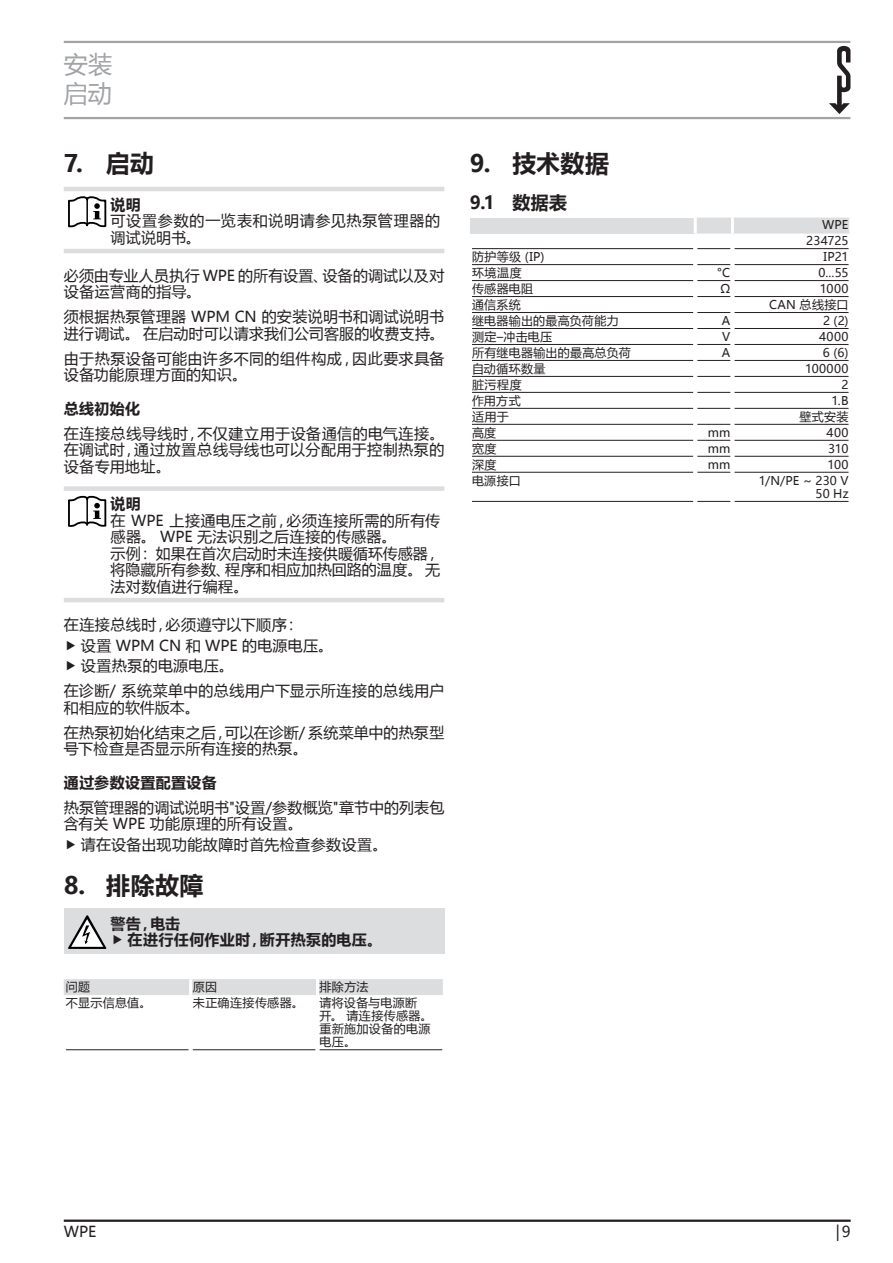
<style>
.page{position:relative;width:893px;height:1263px;background:#fff}
.page>*{position:absolute;margin:0;border:0;box-sizing:border-box;transform-origin:0 0}
.t1{font:700 24px "Microsoft Ya Hei UI";letter-spacing:.01em;color:#231f20}
.t2{font:24px/28.8px "Microsoft Ya Hei UI";color:#a1a3a6}
.t3{font:700 18px "Microsoft Ya Hei UI";color:#231f20}
.t4{font:15px/16.5px "Microsoft Ya Hei UI";letter-spacing:.02em;color:#231f20}
.t5{font:700 15px/16.5px "Microsoft Ya Hei UI";letter-spacing:.025em;color:#231f20}
.t6{font:15px/16.5px "Microsoft Ya Hei UI";letter-spacing:.045em;color:#231f20}
.t7{font:12px/13.2px "Microsoft Ya Hei UI";letter-spacing:.025em;color:#231f20}
.t8{font:12px/15.9px "Microsoft Ya Hei UI";color:#231f20;text-align:right}
</style>
<div class="page">
<hr style="left:64px;top:41px;width:786px;height:2px;background:#a1a3a6">
<hr style="left:64px;top:117px;width:786px;height:2px;background:#a1a3a6">
<hr style="left:64px;top:1219px;width:787px;height:3px;background:#231f20">
<svg style="left:829px;top:46px;width:21px;height:68px"></svg>
<hr style="left:64px;top:187px;width:380px;height:4px;background:#dcdddf">
<hr style="left:64px;top:249px;width:380px;height:4px;background:#dcdddf">
<svg style="left:68px;top:196px;width:38px;height:31px"></svg>
<hr style="left:86px;top:199px;width:2px;height:25px;background:#000">
<div style="left:64px;top:486px;width:380px;height:5px;background:#dcdddf"></div>
<hr style="left:64px;top:598px;width:380px;height:4px;background:#dcdddf">
<svg style="left:68px;top:496px;width:38px;height:31px"></svg>
<hr style="left:86px;top:499px;width:2px;height:25px;background:#000">
<div style="left:64px;top:908px;width:380px;height:45px;background:#dcdddf"></div>
<svg style="left:68px;top:915px;width:38px;height:34px"></svg>
<div style="left:64px;top:979px;width:379px;height:16px;background:#dcdddf"></div>
<hr style="left:316px;top:979px;width:3px;height:16px;background:#fff">
<hr style="left:189px;top:979px;width:3px;height:16px;background:#fff">
<hr style="left:66px;top:1049px;width:123px;height:1px;background:#231f20">
<hr style="left:193px;top:1049px;width:122px;height:1px;background:#231f20">
<hr style="left:320px;top:1049px;width:122px;height:1px;background:#231f20">
<div style="left:470px;top:218px;width:225px;height:16px;background:#dcdddf"></div>
<div style="left:697px;top:218px;width:152px;height:16px;background:#dcdddf"></div>
<hr style="left:731px;top:218px;width:3px;height:16px;background:#fff">
<hr style="left:694px;top:218px;width:3px;height:16px;background:#fff">
<hr style="left:472px;top:248px;width:221px;height:1px;background:#231f20">
<hr style="left:697px;top:248px;width:33px;height:1px;background:#231f20">
<hr style="left:735px;top:248px;width:113px;height:1px;background:#231f20">
<hr style="left:472px;top:264px;width:221px;height:1px;background:#231f20">
<hr style="left:697px;top:264px;width:33px;height:1px;background:#231f20">
<hr style="left:735px;top:264px;width:113px;height:1px;background:#231f20">
<hr style="left:472px;top:280px;width:221px;height:1px;background:#231f20">
<hr style="left:697px;top:280px;width:33px;height:1px;background:#231f20">
<hr style="left:735px;top:280px;width:113px;height:1px;background:#231f20">
<hr style="left:472px;top:296px;width:221px;height:1px;background:#231f20">
<hr style="left:697px;top:296px;width:33px;height:1px;background:#231f20">
<hr style="left:735px;top:296px;width:113px;height:1px;background:#231f20">
<hr style="left:472px;top:312px;width:221px;height:1px;background:#231f20">
<hr style="left:697px;top:312px;width:33px;height:1px;background:#231f20">
<hr style="left:735px;top:312px;width:113px;height:1px;background:#231f20">
<hr style="left:472px;top:328px;width:221px;height:1px;background:#231f20">
<hr style="left:697px;top:328px;width:33px;height:1px;background:#231f20">
<hr style="left:735px;top:328px;width:113px;height:1px;background:#231f20">
<hr style="left:472px;top:344px;width:221px;height:1px;background:#231f20">
<hr style="left:697px;top:344px;width:33px;height:1px;background:#231f20">
<hr style="left:735px;top:344px;width:113px;height:1px;background:#231f20">
<hr style="left:472px;top:360px;width:221px;height:1px;background:#231f20">
<hr style="left:697px;top:360px;width:33px;height:1px;background:#231f20">
<hr style="left:735px;top:360px;width:113px;height:1px;background:#231f20">
<hr style="left:472px;top:376px;width:221px;height:1px;background:#231f20">
<hr style="left:697px;top:376px;width:33px;height:1px;background:#231f20">
<hr style="left:735px;top:376px;width:113px;height:1px;background:#231f20">
<hr style="left:472px;top:392px;width:221px;height:1px;background:#231f20">
<hr style="left:697px;top:392px;width:33px;height:1px;background:#231f20">
<hr style="left:735px;top:392px;width:113px;height:1px;background:#231f20">
<hr style="left:472px;top:408px;width:221px;height:1px;background:#231f20">
<hr style="left:697px;top:408px;width:33px;height:1px;background:#231f20">
<hr style="left:735px;top:408px;width:113px;height:1px;background:#231f20">
<hr style="left:472px;top:424px;width:221px;height:1px;background:#231f20">
<hr style="left:697px;top:424px;width:33px;height:1px;background:#231f20">
<hr style="left:735px;top:424px;width:113px;height:1px;background:#231f20">
<hr style="left:472px;top:440px;width:221px;height:1px;background:#231f20">
<hr style="left:697px;top:440px;width:33px;height:1px;background:#231f20">
<hr style="left:735px;top:440px;width:113px;height:1px;background:#231f20">
<hr style="left:472px;top:456px;width:221px;height:1px;background:#231f20">
<hr style="left:697px;top:456px;width:33px;height:1px;background:#231f20">
<hr style="left:735px;top:456px;width:113px;height:1px;background:#231f20">
<hr style="left:472px;top:472px;width:221px;height:1px;background:#231f20">
<hr style="left:697px;top:472px;width:33px;height:1px;background:#231f20">
<hr style="left:735px;top:472px;width:113px;height:1px;background:#231f20">
<hr style="left:472px;top:501px;width:221px;height:1px;background:#231f20">
<hr style="left:697px;top:501px;width:33px;height:1px;background:#231f20">
<hr style="left:735px;top:501px;width:113px;height:1px;background:#231f20">
<h1 class="t2" style="left:64px;top:49px;width:50px">安装启动</h1>
<h1 class="t1" style="left:64px;top:147px;width:92px">7. 启动</h1>
<p class="t5" style="left:111px;top:195px;width:32px">说明</p>
<p class="t6" style="left:111px;top:212px;width:331px">可设置参数的一览表和说明请参见热泵管理器的调试说明书。</p>
<p class="t4" style="left:64px;top:267px;width:382px">必须由专业人员执行 WPE 的所有设置、设备的调试以及对设备运营商的指导。</p>
<p class="t4" style="left:64px;top:308px;width:382px">须根据热泵管理器 WPM CN 的安装说明书和调试说明书进行调试。在启动时可以请求我们公司客服的收费支持。</p>
<p class="t4" style="left:64px;top:350px;width:382px">由于热泵设备可能由许多不同的组件构成，因此要求具备设备功能原理方面的知识。</p>
<p class="t5" style="left:64px;top:400px;width:78px">总线初始化</p>
<p class="t4" style="left:64px;top:425px;width:382px;text-align:justify">在连接总线导线时，不仅建立用于设备通信的电气连接。在调试时，通过放置总线导线也可以分配用于控制热泵的设备专用地址。</p>
<p class="t5" style="left:111px;top:495px;width:32px">说明</p>
<p class="t4" style="left:111px;top:511px;width:331px">在 WPE 上接通电压之前，必须连接所需的所有传感器。 WPE 无法识别之后连接的传感器。<br>示例：如果在首次启动时未连接供暖循环传感器，将隐藏所有参数、程序和相应加热回路的温度。无法对数值进行编程。</p>
<p class="t4" style="left:81px;top:614px;width:254px;line-height:20.7px;text-indent:-17px">在连接总线时，必须遵守以下顺序：<br>设置 WPM CN 和 WPE 的电源电压。设置热泵的电源电压。</p>
<p class="t4" style="left:64px;top:682px;width:382px">在诊断/ 系统菜单中的总线用户下显示所连接的总线用户和相应的软件版本。</p>
<p class="t4" style="left:64px;top:724px;width:382px">在热泵初始化结束之后，可以在诊断/ 系统菜单中的热泵型号下检查是否显示所有连接的热泵。</p>
<p class="t5" style="left:64px;top:774px;width:155px">通过参数设置配置设备</p>
<p class="t4" style="left:64px;top:799px;width:382px">热泵管理器的调试说明书"设置/参数概览"章节中的列表包含有关 WPE 功能原理的所有设置。</p>
<p class="t4" style="left:81px;top:836px;width:308px">请在设备出现功能故障时首先检查参数设置。</p>
<h1 class="t1" style="left:64px;top:868px;width:141px">8. 排除故障</h1>
<p class="t5" style="left:128px;top:914px;width:256px;text-indent:-17px">警告，电击<br>在进行任何作业时，断开热泵的电压。</p>
<p class="t7" style="left:66px;top:979px;width:26px">问题</p>
<p class="t7" style="left:193px;top:979px;width:26px">原因</p>
<p class="t7" style="left:320px;top:979px;width:50px">排除方法</p>
<p class="t7" style="left:66px;top:995px;width:87px">不显示信息值。</p>
<p class="t7" style="left:193px;top:995px;width:112px">未正确连接传感器。</p>
<p class="t7" style="left:320px;top:995px;width:114px">请将设备与电源断<br>开。请连接传感器。重新施加设备的电源电压。</p>
<h1 class="t1" style="left:470px;top:147px;width:141px">9. 技术数据</h1>
<p class="t3" style="left:470px;top:190px;width:99px">9.1 数据表</p>
<p class="t8" style="left:806px;top:217px;width:44px">WPE<br>234725</p>
<p class="t7" style="left:472px;top:250px;width:74px">防护等级 (IP)</p>
<p class="t7" style="left:824px;top:250px;width:26px">IP21</p>
<p class="t7" style="left:472px;top:266px;width:51px">环境温度</p>
<p class="t7" style="left:717px;top:266px;width:15px">°C</p>
<p class="t7" style="left:818px;top:266px;width:32px">0...55</p>
<p class="t7" style="left:472px;top:282px;width:63px">传感器电阻</p>
<p class="t7" style="left:720px;top:282px;width:11px">Ω</p>
<p class="t7" style="left:820px;top:282px;width:30px">1000</p>
<p class="t7" style="left:472px;top:298px;width:50px">通信系统</p>
<p class="t7" style="left:769px;top:298px;width:81px">CAN 总线接口</p>
<p class="t7" style="left:472px;top:314px;width:148px">继电器输出的最高负荷能力</p>
<p class="t7" style="left:722px;top:314px;width:10px">A</p>
<p class="t7" style="left:823px;top:314px;width:27px">2 (2)</p>
<p class="t7" style="left:472px;top:330px;width:82px">测定–冲击电压</p>
<p class="t7" style="left:722px;top:330px;width:10px">V</p>
<p class="t7" style="left:819px;top:330px;width:31px">4000</p>
<p class="t7" style="left:472px;top:346px;width:160px">所有继电器输出的最高总负荷</p>
<p class="t7" style="left:722px;top:346px;width:10px">A</p>
<p class="t7" style="left:823px;top:346px;width:27px">6 (6)</p>
<p class="t7" style="left:472px;top:362px;width:75px">自动循环数量</p>
<p class="t7" style="left:805px;top:362px;width:45px">100000</p>
<p class="t7" style="left:472px;top:378px;width:51px">脏污程度</p>
<p class="t7" style="left:841px;top:378px;width:9px">2</p>
<p class="t7" style="left:472px;top:394px;width:50px">作用方式</p>
<p class="t7" style="left:831px;top:394px;width:19px">1.B</p>
<p class="t7" style="left:472px;top:410px;width:38px">适用于</p>
<p class="t7" style="left:799px;top:410px;width:51px">壁式安装</p>
<p class="t7" style="left:472px;top:426px;width:26px">高度</p>
<p class="t7" style="left:708px;top:426px;width:24px">mm</p>
<p class="t7" style="left:827px;top:426px;width:23px">400</p>
<p class="t7" style="left:472px;top:442px;width:26px">宽度</p>
<p class="t7" style="left:708px;top:442px;width:24px">mm</p>
<p class="t7" style="left:828px;top:442px;width:22px">310</p>
<p class="t7" style="left:472px;top:458px;width:26px">深度</p>
<p class="t7" style="left:708px;top:458px;width:24px">mm</p>
<p class="t7" style="left:827px;top:458px;width:23px">100</p>
<p class="t7" style="left:472px;top:474px;width:50px">电源接口</p>
<p class="t7" style="left:759px;top:474px;width:91px;text-align:right">1/N/PE ~ 230 V<br>50 Hz</p>
<p class="t4" style="left:64px;top:1222px;width:34px">WPE</p>
<p class="t4" style="left:836px;top:1222px;width:16px">|9</p>
</div>
